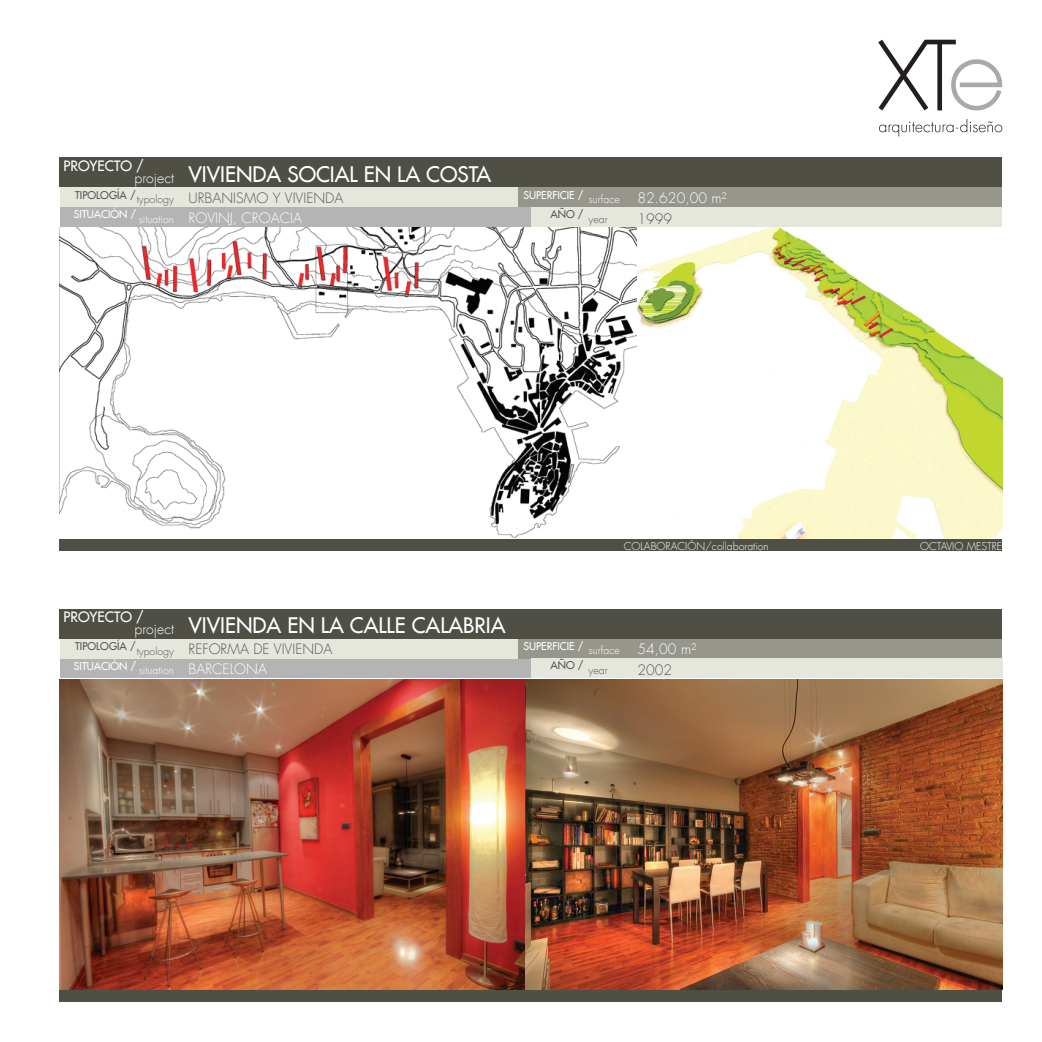
<style>
.page{position:relative;width:1042px;height:1042px;background:#fff}
.page>*{position:absolute;margin:0;border:0;box-sizing:border-box;transform-origin:0 0}
.t1{font:21px "Futura LT";color:#fff}
.t2{font:300 14px "Futura LT";color:#fff}
.t3{font:300 14px "Futura LT";color:#57585a}
.t4{font:14px "Futura LT";color:#fff}
.t5{font:300 10.5px "Futura LT";color:#fff}
.t6{font:10.5px "Futura LT";color:#fff}
.t7{font:10.5px "Futura LT";color:#57585a}
.t8{font:300 10.5px "Futura LT";color:#57585a}
</style>
<div class="page">
<svg style="left:878px;top:40px;width:124px;height:70px"></svg>
<svg style="left:879px;top:119px;width:123px;height:17px"></svg>
<div style="left:60px;top:207px;width:471px;height:20px;background:#b4b4b4"></div>
<div style="left:60px;top:658px;width:471px;height:20px;background:#b4b4b4"></div>
<div style="left:517px;top:187px;width:485px;height:20px;background:#97968c"></div>
<div style="left:517px;top:638px;width:485px;height:20px;background:#97968c"></div>
<div style="left:60px;top:187px;width:457px;height:20px;background:#e6e7dc"></div>
<div style="left:60px;top:638px;width:457px;height:20px;background:#e6e7dc"></div>
<div style="left:60px;top:158px;width:942px;height:29px;background:#4f4f46"></div>
<div style="left:60px;top:609px;width:942px;height:29px;background:#4f4f46"></div>
<div style="left:60px;top:539px;width:942px;height:12px;background:#4f4f46"></div>
<div style="left:60px;top:990px;width:942px;height:12px;background:#4f4f46"></div>
<div style="left:531px;top:207px;width:471px;height:20px;background:#e6e7dc"></div>
<div style="left:531px;top:658px;width:471px;height:20px;background:#e6e7dc"></div>
<img style="left:60px;top:228px;width:942px;height:310px">
<img style="left:60px;top:679px;width:942px;height:310px">
<h2 class="t4" style="left:63px;top:157px;width:82px">PROYECTO /</h2>
<h2 class="t2" style="left:135px;top:169px;width:41px">project</h2>
<p class="t7" style="left:75px;top:188px;width:62px">TIPOLOGÍA /</p>
<p class="t8" style="left:137px;top:193px;width:39px">typology</p>
<p class="t6" style="left:74px;top:207px;width:64px">SITUACIÓN /</p>
<p class="t5" style="left:139px;top:212px;width:36px">situation</p>
<h1 class="t1" style="left:189px;top:160px;width:304px">VIVIENDA SOCIAL EN LA COSTA</h1>
<h2 class="t3" style="left:189px;top:189px;width:156px">URBANISMO Y VIVIENDA</h2>
<h2 class="t2" style="left:189px;top:209px;width:115px">ROVINJ, CROACIA</h2>
<p class="t6" style="left:523px;top:188px;width:62px">SUPERFICIE /</p>
<p class="t5" style="left:589px;top:193px;width:32px">surface</p>
<h2 class="t2" style="left:637px;top:189px;width:91px">82.620,00 m²</h2>
<p class="t7" style="left:550px;top:207px;width:35px">AÑO /</p>
<p class="t8" style="left:588px;top:212px;width:20px">year</p>
<h2 class="t3" style="left:637px;top:210px;width:36px">1999</h2>
<p class="t5" style="left:624px;top:539px;width:146px">COLABORACIÓN/collaboration</p>
<h2 class="t4" style="left:63px;top:608px;width:82px">PROYECTO /</h2>
<h2 class="t2" style="left:135px;top:620px;width:41px">project</h2>
<p class="t7" style="left:75px;top:639px;width:62px">TIPOLOGÍA /</p>
<p class="t8" style="left:137px;top:644px;width:39px">typology</p>
<p class="t6" style="left:74px;top:659px;width:64px">SITUACIÓN /</p>
<p class="t5" style="left:139px;top:664px;width:36px">situation</p>
<h1 class="t1" style="left:189px;top:611px;width:318px">VIVIENDA EN LA CALLE CALABRIA</h1>
<h2 class="t3" style="left:189px;top:641px;width:145px">REFORMA DE VIVIENDA</h2>
<h2 class="t2" style="left:189px;top:660px;width:10px">barcelona</h2>
<p class="t6" style="left:523px;top:639px;width:62px">SUPERFICIE /</p>
<p class="t5" style="left:589px;top:644px;width:32px">surface</p>
<p class="t7" style="left:550px;top:658px;width:35px">AÑO /</p>
<p class="t8" style="left:588px;top:664px;width:20px">year</p>
<h2 class="t2" style="left:637px;top:641px;width:60px">54,00 m²</h2>
<h2 class="t3" style="left:637px;top:661px;width:36px">2002</h2>
<p class="t5" style="left:920px;top:539px;width:84px">OCTAVIO MESTRE</p>
</div>
